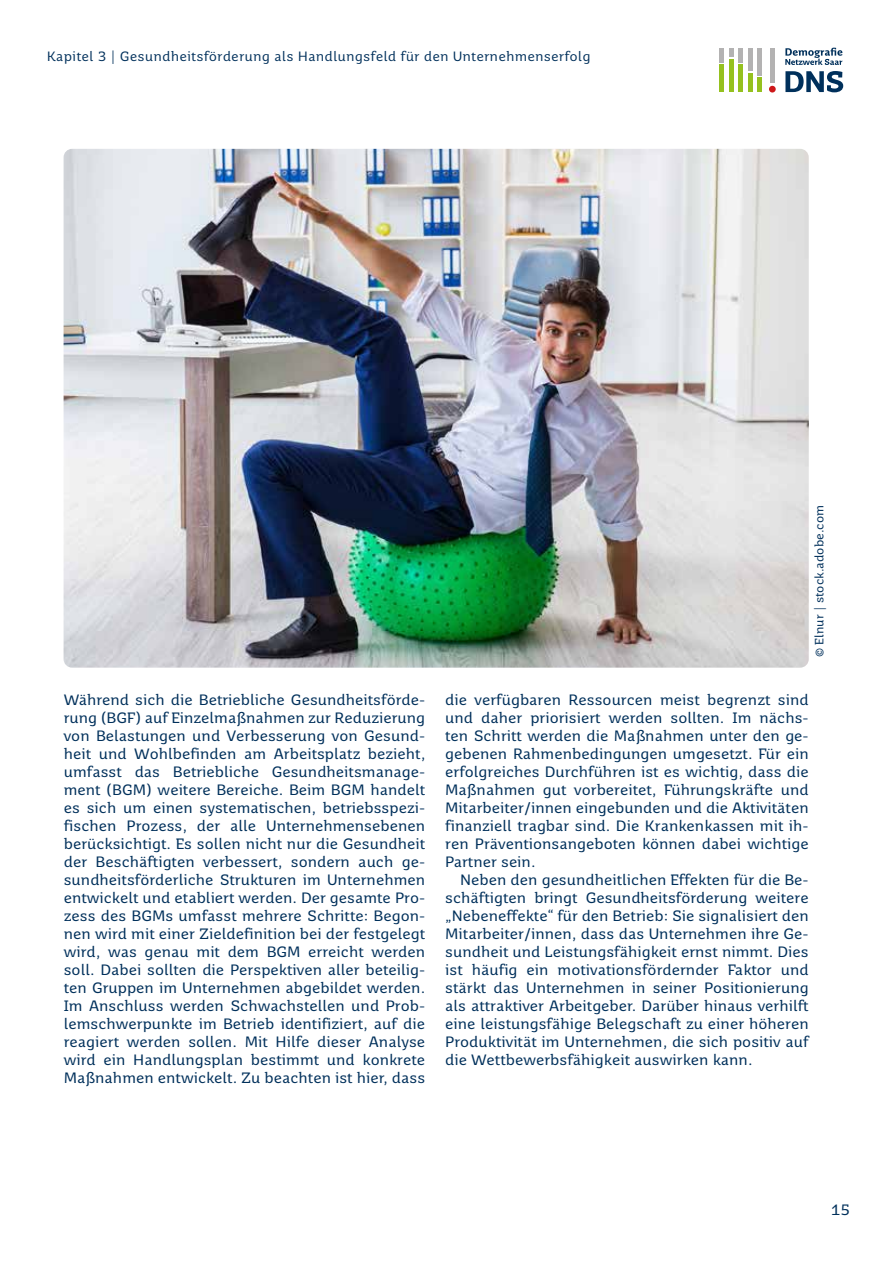
<style>
.page{position:relative;width:893px;height:1263px;background:#fff}
.page>*{position:absolute;margin:0;border:0;box-sizing:border-box;transform-origin:0 0}
.t1{font:15px/18px "Saar 1450 Text";color:#00305b;text-align:justify}
.t2{font:13.5px "Saar 1450 Notes";color:#00305b}
.t3{font:12px "Saar 1450 Text";color:#00305b}
</style>
<div class="page">
<div style="left:719px;top:48px;width:5px;height:14px;background:#b3b2b2"></div>
<div style="left:719px;top:65px;width:5px;height:27px;background:#95c11f"></div>
<div style="left:738px;top:48px;width:5px;height:14px;background:#b3b2b2"></div>
<div style="left:738px;top:65px;width:5px;height:27px;background:#95c11f"></div>
<hr style="left:748px;top:48px;width:4px;height:23px;background:#b3b2b2">
<hr style="left:748px;top:73px;width:4px;height:19px;background:#95c11f">
<div style="left:757px;top:48px;width:5px;height:27px;background:#b3b2b2"></div>
<div style="left:757px;top:78px;width:5px;height:14px;background:#95c11f"></div>
<hr style="left:729px;top:59px;width:4px;height:33px;background:#95c11f">
<svg style="left:729px;top:48px;width:4px;height:9px"></svg>
<svg style="left:785px;top:71px;width:58px;height:21px"></svg>
<div style="left:770px;top:48px;width:5px;height:35px;background:#b3b2b2"></div>
<div style="left:769px;top:86px;width:7px;height:7px;background:#cd1719;border-radius:50%"></div>
<svg style="left:785px;top:48px;width:57px;height:17px"></svg>
<img style="left:64px;top:149px;width:745px;height:519px">
<p class="t2" style="left:47px;top:48px;width:545px">Kapitel 3 | Gesundheitsförderung als Handlungsfeld für den Unternehmenserfolg</p>
<p class="t3" style="left:812px;top:657px;width:154px;rotate:-90deg">© Elnur | stock.adobe.com</p>
<p class="t1" style="left:64px;top:691px;width:363px">Während sich die Betriebliche Gesundheitsförde&shy;rung (BGF) auf Einzelmaßnahmen zur Reduzierung von Belastungen und Verbesserung von Gesund&shy;heit und Wohlbefinden am Arbeitsplatz bezieht, umfasst das Betriebliche Gesundheitsmanage&shy;ment (BGM) weitere Bereiche. Beim BGM handelt es sich um einen systematischen, betriebsspezi&shy;fischen Prozess, der alle Unternehmensebenen berücksichtigt. Es sollen nicht nur die Gesundheit der Beschäftigten verbessert, sondern auch ge&shy;sundheitsförderliche Strukturen im Unternehmen entwickelt und etabliert werden. Der gesamte Pro&shy;zess des BGMs umfasst mehrere Schritte: Begon&shy;nen wird mit einer Zieldefinition bei der festgelegt wird, was genau mit dem BGM erreicht werden soll. Dabei sollten die Perspektiven aller beteilig&shy;ten Gruppen im Unternehmen abgebildet werden.<br>Im Anschluss werden Schwachstellen und Prob&shy;lemschwerpunkte im Betrieb identifiziert, auf die reagiert werden sollen. Mit Hilfe dieser Analyse wird ein Handlungsplan bestimmt und konkrete Maßnahmen entwickelt. Zu beachten ist hier, dass</p>
<p class="t1" style="left:445px;top:691px;width:365px">die verfügbaren Ressourcen meist begrenzt sind und daher priorisiert werden sollten. Im nächs&shy;ten Schritt werden die Maßnahmen unter den ge&shy;gebenen Rahmenbedingungen umgesetzt. Für ein erfolgreiches Durchführen ist es wichtig, dass die Maßnahmen gut vorbereitet, Führungskräfte und Mitarbeiter/innen eingebunden und die Aktivitäten finanziell tragbar sind. Die Krankenkassen mit ih&shy;ren Präventionsangeboten können dabei wichtige Partner sein.</p>
<p class="t1" style="left:445px;top:871px;width:365px;text-indent:15px">Neben den gesundheitlichen Effekten für die Be&shy;schäftigten bringt Gesundheitsförderung weitere „Nebeneffekte“ für den Betrieb: Sie signalisiert den Mitarbeiter/innen, dass das Unternehmen ihre Ge&shy;sundheit und Leistungsfähigkeit ernst nimmt. Dies ist häufig ein motivationsfördernder Faktor und stärkt das Unternehmen in seiner Positionierung als attraktiver Arbeitgeber. Darüber hinaus verhilft eine leistungsfähige Belegschaft zu einer höheren Produktivität im Unternehmen, die sich positiv auf die Wettbewerbsfähigkeit auswirken kann.</p>
<p class="t1" style="left:831px;top:1201px;width:21px">15</p>
</div>
